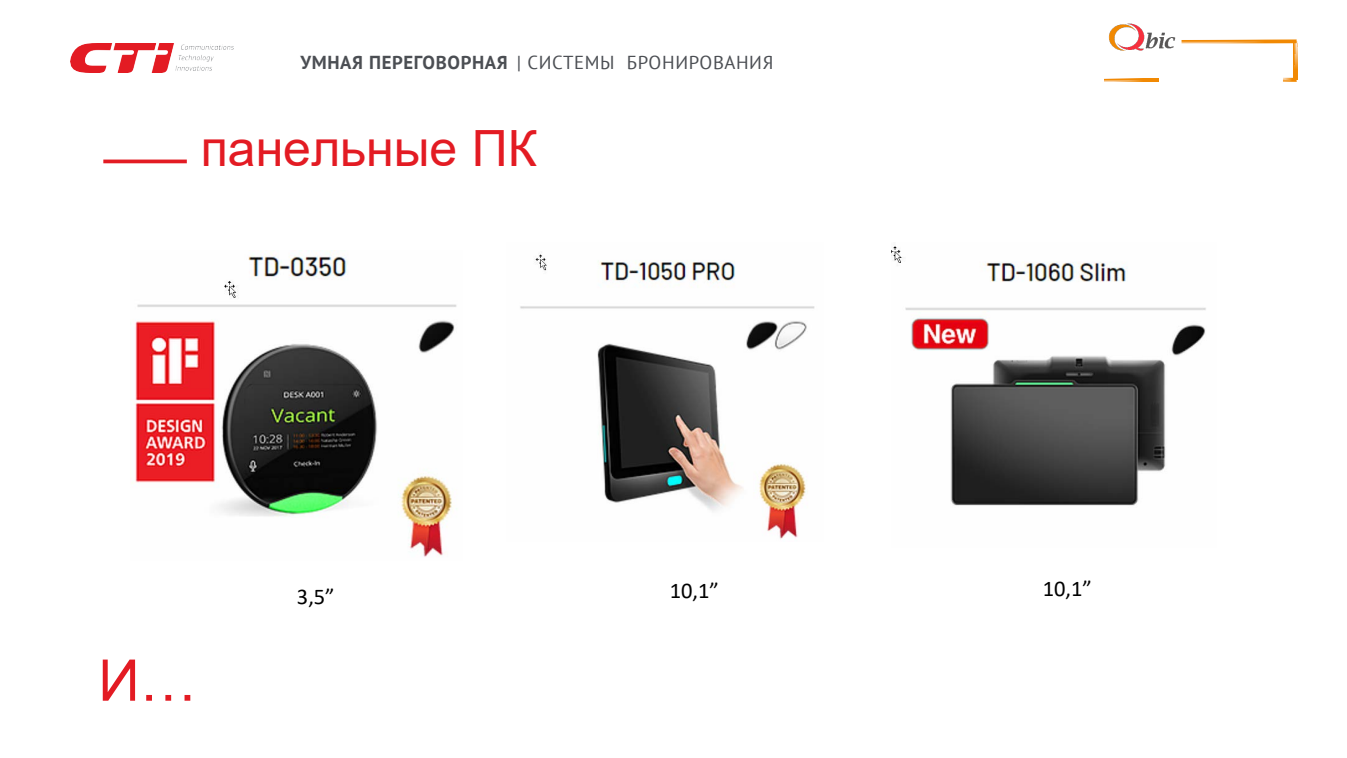
<style>
.page{position:relative;width:1347px;height:758px;background:#fff}
.page>*{position:absolute;margin:0;border:0;box-sizing:border-box;transform-origin:0 0}
.t1{font:57.5px "Arial";color:#e31b23}
.t2{font:50px "Arial";color:#e31b23}
.t3{font:22.5px "Calibri";color:#000}
.t4{font:18.75px "PT Sans";letter-spacing:.03em;color:#4b4e53}
.t5{font:700 18.75px "PT Sans";letter-spacing:.035em;color:#4b4e53}
</style>
<div class="page">
<img style="left:71px;top:44px;width:163px;height:28px">
<svg style="left:1293px;top:41px;width:4px;height:38px"></svg>
<svg style="left:1181px;top:39px;width:115px;height:5px"></svg>
<svg style="left:1104px;top:78px;width:54px;height:4px"></svg>
<svg style="left:1283px;top:78px;width:13px;height:4px"></svg>
<img style="left:1108px;top:23px;width:68px;height:28px">
<img style="left:135px;top:250px;width:322px;height:307px">
<img style="left:891px;top:246px;width:315px;height:260px">
<img style="left:520px;top:254px;width:295px;height:285px">
<svg style="left:103px;top:159px;width:84px;height:4px"></svg>
<p class="t5" style="left:300px;top:50px;width:209px">УМНАЯ ПЕРЕГОВОРНАЯ</p>
<p class="t4" style="left:517px;top:50px;width:258px">| СИСТЕМЫ БРОНИРОВАНИЯ</p>
<p class="t2" style="left:201px;top:114px;width:337px">панельные ПК</p>
<p class="t1" style="left:98px;top:640px;width:100px">И…</p>
<p class="t3" style="left:297px;top:581px;width:39px">3,5”</p>
<p class="t3" style="left:669px;top:574px;width:51px">10,1”</p>
<p class="t3" style="left:1042px;top:573px;width:51px">10,1”</p>
</div>
